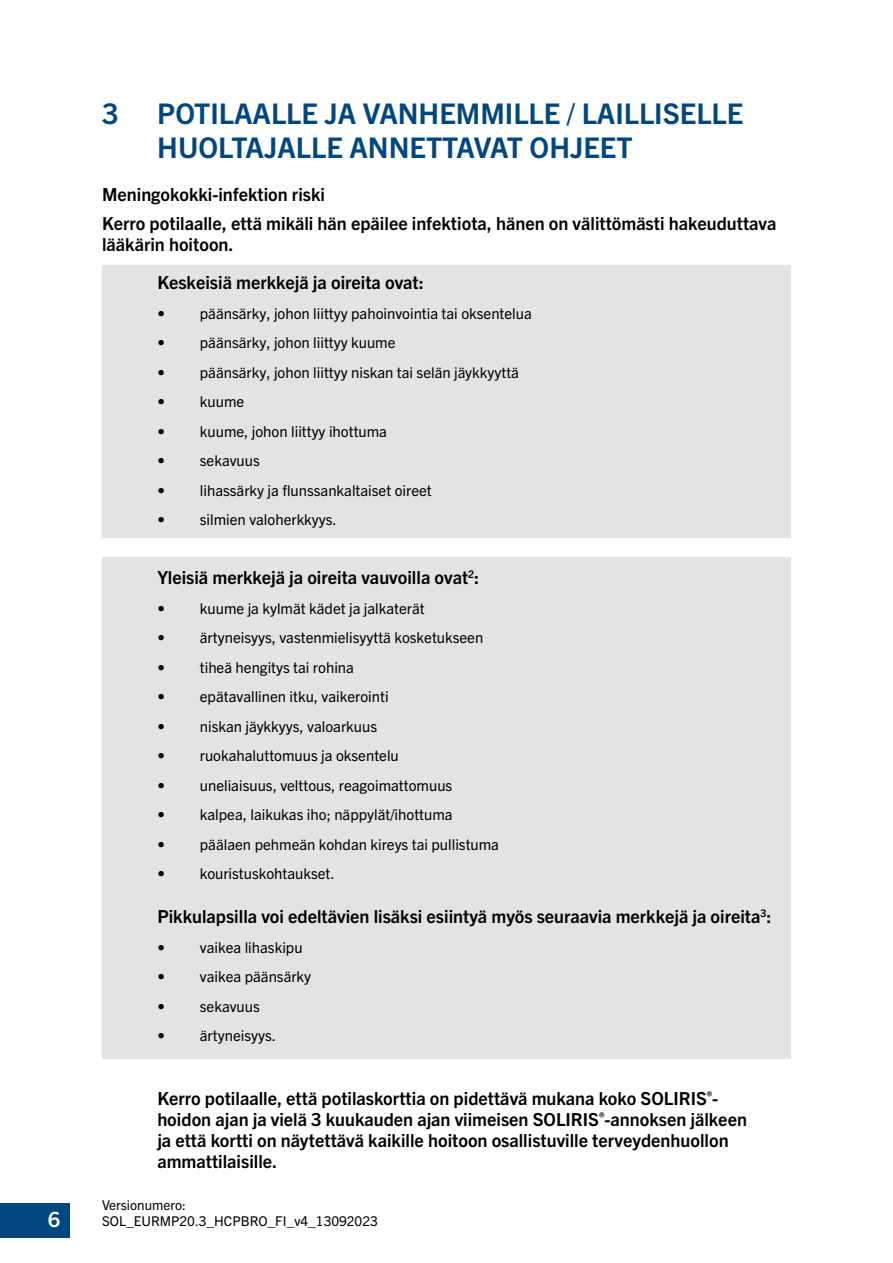
<style>
.page{position:relative;width:893px;height:1263px;background:#fff}
.page>*{position:absolute;margin:0;border:0;box-sizing:border-box;transform-origin:0 0}
.t1{font:700 28.5px/34.2px "Trade Gothic Next LT Pro";color:#00467f}
.t2{font:700 21px "Trade Gothic Next LT Pro";color:#fff}
.t3{font:700 18px/21px "Trade Gothic Next LT Pro";color:#000}
.t4{font:15px "Trade Gothic Next LT Pro";color:#000}
.t5{font:13.5px "Trade Gothic Next LT Pro";color:#000}
</style>
<div class="page">
<div style="left:0;top:1203px;width:69px;height:34px;background:#00467f"></div>
<div style="left:102px;top:265px;width:689px;height:272px;background:#e2e3e4"></div>
<div style="left:102px;top:557px;width:689px;height:502px;background:#e2e3e4"></div>
<h1 class="t1" style="left:102px;top:95px;width:18px">3</h1>
<h1 class="t1" style="left:157px;top:95px;width:587px">POTILAALLE JA VANHEMMILLE / LAILLISELLE<br>HUOLTAJALLE ANNETTAVAT OHJEET</h1>
<p class="t3" style="left:102px;top:178px;width:676px;line-height:29.5px">Meningokokki-infektion riski<br>Kerro potilaalle, että mikäli hän epäilee infektiota, hänen on välittömästi hakeuduttava</p>
<p class="t3" style="left:157px;top:224px;width:268px;line-height:38px;text-indent:-55px">lääkärin hoitoon.<br>Keskeisiä merkkejä ja oireita ovat:</p>
<p class="t4" style="left:157px;top:303px;width:376px">• päänsärky, johon liittyy pahoinvointia tai oksentelua</p>
<p class="t4" style="left:157px;top:332px;width:240px">• päänsärky, johon liittyy kuume</p>
<p class="t4" style="left:157px;top:362px;width:363px">• päänsärky, johon liittyy niskan tai selän jäykkyyttä</p>
<p class="t4" style="left:157px;top:391px;width:88px">• kuume</p>
<p class="t4" style="left:157px;top:421px;width:231px">• kuume, johon liittyy ihottuma</p>
<p class="t4" style="left:157px;top:450px;width:104px">• sekavuus</p>
<p class="t4" style="left:157px;top:480px;width:276px">• lihassärky ja flunssankaltaiset oireet</p>
<p class="t4" style="left:157px;top:509px;width:181px">• silmien valoherkkyys.</p>
<p class="t3" style="left:157px;top:566px;width:323px">Yleisiä merkkejä ja oireita vauvoilla ovat<sup>2</sup>:</p>
<p class="t4" style="left:157px;top:598px;width:269px">• kuume ja kylmät kädet ja jalkaterät</p>
<p class="t4" style="left:157px;top:627px;width:327px">• ärtyneisyys, vastenmielisyyttä kosketukseen</p>
<p class="t4" style="left:157px;top:657px;width:198px">• tiheä hengitys tai rohina</p>
<p class="t4" style="left:157px;top:686px;width:233px">• epätavallinen itku, vaikerointi</p>
<p class="t4" style="left:157px;top:716px;width:221px">• niskan jäykkyys, valoarkuus</p>
<p class="t4" style="left:157px;top:745px;width:243px">• ruokahaluttomuus ja oksentelu</p>
<p class="t4" style="left:157px;top:775px;width:296px">• uneliaisuus, velttous, reagoimattomuus</p>
<p class="t4" style="left:157px;top:804px;width:297px">• kalpea, laikukas iho; näppylät/ihottuma</p>
<p class="t4" style="left:157px;top:834px;width:343px">• päälaen pehmeän kohdan kireys tai pullistuma</p>
<p class="t4" style="left:157px;top:863px;width:179px">• kouristuskohtaukset.</p>
<p class="t3" style="left:157px;top:905px;width:616px">Pikkulapsilla voi edeltävien lisäksi esiintyä myös seuraavia merkkejä ja oireita<sup>3</sup>:</p>
<p class="t4" style="left:157px;top:937px;width:147px">• vaikea lihaskipu</p>
<p class="t4" style="left:157px;top:966px;width:155px">• vaikea päänsärky</p>
<p class="t4" style="left:157px;top:996px;width:104px">• sekavuus</p>
<p class="t4" style="left:157px;top:1025px;width:120px">• ärtyneisyys.</p>
<p class="t3" style="left:157px;top:1086px;width:591px">Kerro potilaalle, että potilaskorttia on pidettävä mukana koko SOLIRIS<sup>®</sup>- hoidon ajan ja vielä 3 kuukauden ajan viimeisen SOLIRIS<sup>®</sup>-annoksen jälkeen ja että kortti on näytettävä kaikille hoitoon osallistuville terveydenhuollon ammattilaisille.</p>
<p class="t5" style="left:102px;top:1195px;width:85px">Versionumero:</p>
<h2 class="t2" style="left:48px;top:1205px;width:14px">6</h2>
<p class="t5" style="left:102px;top:1211px;width:277px">SOL_EURMP20.3_HCPBRO_FI_v4_13092023</p>
</div>
